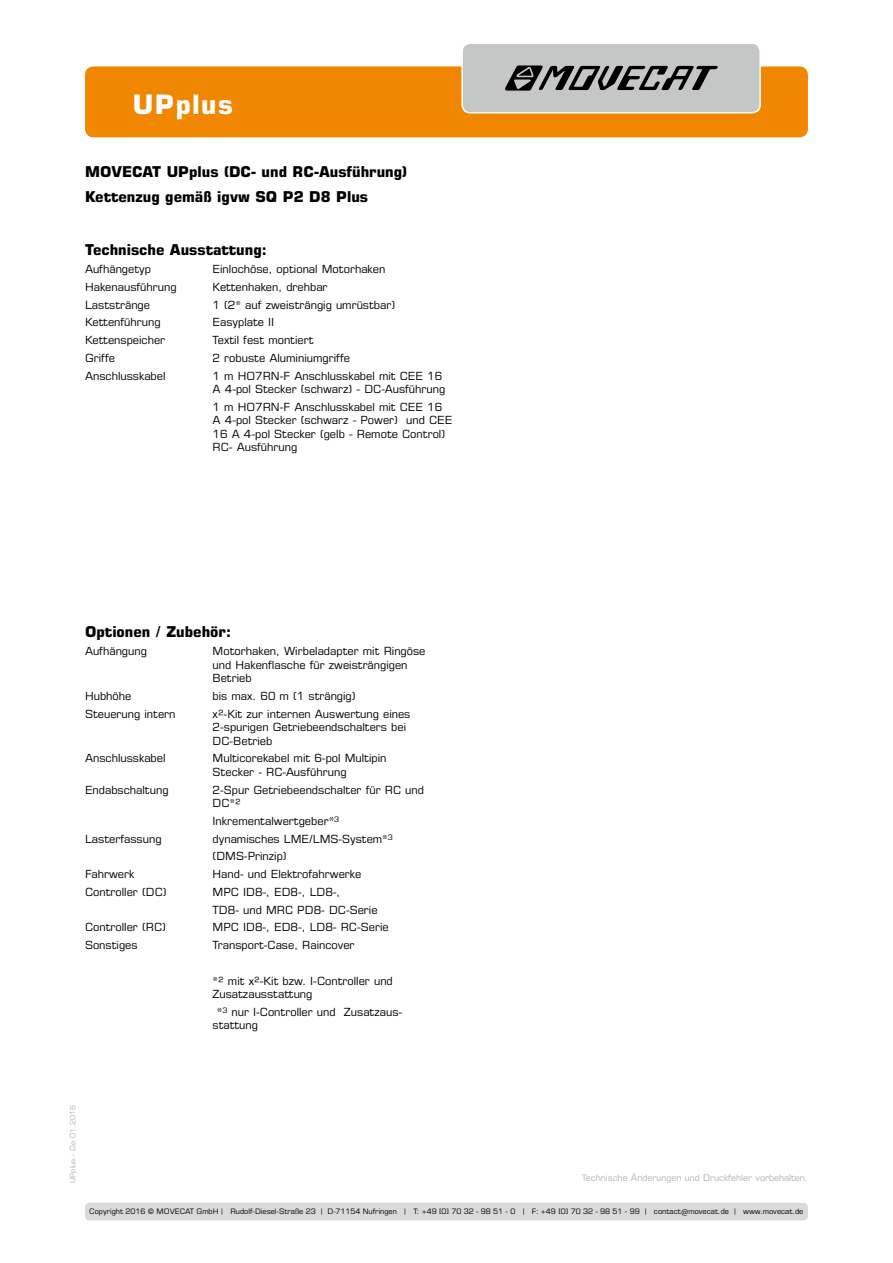
<style>
.page{position:relative;width:893px;height:1263px;background:#fff}
.page>*{position:absolute;margin:0;border:0;box-sizing:border-box;transform-origin:0 0}
.t1{font:700 27px "Eurostile LT Std";letter-spacing:.05em;color:#fff}
.t2{font:700 15px/25.5px "Eurostile LT Std";color:#000}
.t3{font:11.25px/13.5px "Eurostile LT Std";color:#000}
.t4{font:9px "Eurostile LT Std";color:#b1b2b3}
.t5{font:7.5px "Eurostile LT Std";color:#000}
.t6{font:7.5px "Eurostile LT Std";color:#b1b2b3}
</style>
<div class="page">
<div style="left:85px;top:1203px;width:723px;height:17px;background:#dadada;border-radius:4px"></div>
<div style="left:85px;top:66px;width:723px;height:71px;background:#f18700;border-radius:9px"></div>
<div style="left:462px;top:43px;width:298px;height:70px;background:#c5c6c6;border-radius:8px"></div>
<div style="left:461px;top:43px;width:300px;height:70px;border:1px solid #fff;border-radius:8px"></div>
<svg style="left:505px;top:65px;width:212px;height:26px"></svg>
<h1 class="t1" style="left:133px;top:88px;width:102px">UPplus</h1>
<h2 class="t2" style="left:85px;top:158px;width:324px">MOVECAT UPplus (DC- und RC-Ausführung)<br>Kettenzug gemäß igvw SQ P2 D8 Plus</h2>
<h2 class="t2" style="left:85px;top:237px;width:183px">Technische Ausstattung:</h2>
<p class="t3" style="left:85px;top:262px;width:67px">Aufhängetyp</p>
<p class="t3" style="left:213px;top:262px;width:174px">Einlochöse, optional Motorhaken</p>
<p class="t3" style="left:85px;top:280px;width:93px">Hakenausführung</p>
<p class="t3" style="left:213px;top:280px;width:117px">Kettenhaken, drehbar</p>
<p class="t3" style="left:85px;top:298px;width:67px">Laststränge</p>
<p class="t3" style="left:213px;top:298px;width:184px">1 (2* auf zweisträngig umrüstbar)</p>
<p class="t3" style="left:85px;top:315px;width:77px">Kettenführung</p>
<p class="t3" style="left:213px;top:315px;width:63px">Easyplate II</p>
<p class="t3" style="left:85px;top:333px;width:82px">Kettenspeicher</p>
<p class="t3" style="left:213px;top:333px;width:103px">Textil fest montiert</p>
<p class="t3" style="left:85px;top:351px;width:32px">Griffe</p>
<p class="t3" style="left:213px;top:351px;width:139px">2 robuste Aluminiumgriffe</p>
<p class="t3" style="left:85px;top:369px;width:82px">Anschlusskabel</p>
<p class="t3" style="left:213px;top:369px;width:234px">1 m HO7RN-F Anschlusskabel mit CEE 16<br>A 4-pol Stecker (schwarz) - DC-Ausführung</p>
<p class="t3" style="left:213px;top:400px;width:241px">1 m HO7RN-F Anschlusskabel mit CEE 16<br>A 4-pol Stecker (schwarz - Power) und CEE 16 A 4-pol Stecker (gelb - Remote Control)<br>RC- Ausführung</p>
<h2 class="t2" style="left:85px;top:619px;width:147px">Optionen / Zubehör:</h2>
<p class="t3" style="left:85px;top:644px;width:63px">Aufhängung</p>
<p class="t3" style="left:213px;top:644px;width:214px">Motorhaken, Wirbeladapter mit Ringöse und Hakenflasche für zweisträngigen<br>Betrieb</p>
<p class="t3" style="left:85px;top:689px;width:48px">Hubhöhe</p>
<p class="t3" style="left:213px;top:689px;width:144px">bis max. 60 m (1 strängig)</p>
<p class="t3" style="left:85px;top:707px;width:92px">Steuerung intern</p>
<p class="t3" style="left:213px;top:707px;width:199px">x²-Kit zur internen Auswertung eines<br>2-spurigen Getriebeendschalters bei<br>DC-Betrieb</p>
<p class="t3" style="left:85px;top:751px;width:82px">Anschlusskabel</p>
<p class="t3" style="left:213px;top:751px;width:175px">Multicorekabel mit 6-pol Multipin<br>Stecker - RC-Ausführung</p>
<p class="t3" style="left:85px;top:783px;width:85px">Endabschaltung</p>
<p class="t3" style="left:213px;top:783px;width:213px">2-Spur Getriebeendschalter für RC und<br>DC*²</p>
<p class="t3" style="left:213px;top:814px;width:128px">Inkrementalwertgeber*<sup>3</sup></p>
<p class="t3" style="left:85px;top:832px;width:78px">Lasterfassung</p>
<p class="t3" style="left:213px;top:830px;width:182px;line-height:17.7px">dynamisches LME/LMS-System*<sup>3 </sup>(DMS-Prinzip)</p>
<p class="t3" style="left:85px;top:867px;width:51px">Fahrwerk</p>
<p class="t3" style="left:213px;top:867px;width:150px">Hand- und Elektrofahrwerke</p>
<p class="t3" style="left:85px;top:885px;width:83px">Controller (DC)</p>
<p class="t3" style="left:213px;top:883px;width:167px;line-height:17.7px">MPC ID8-, ED8-, LD8-,<br>TD8- und MRC PD8- DC-Serie</p>
<p class="t3" style="left:85px;top:920px;width:82px">Controller (RC)</p>
<p class="t3" style="left:213px;top:920px;width:178px">MPC ID8-, ED8-, LD8- RC-Serie</p>
<p class="t3" style="left:85px;top:938px;width:54px">Sonstiges</p>
<p class="t3" style="left:213px;top:938px;width:144px">Transport-Case, Raincover</p>
<p class="t3" style="left:213px;top:974px;width:182px">*² mit x²-Kit bzw. I-Controller und<br>Zusatzausstattung</p>
<p class="t3" style="left:213px;top:1005px;width:191px;text-indent:4px">*<sup>3</sup> nur I-Controller und Zusatzaus&shy;stattung</p>
<p class="t6" style="left:68px;top:1183px;width:80px;rotate:-90deg">UPplus - De 01.2016</p>
<p class="t4" style="left:582px;top:1172px;width:228px">Technische Änderungen und Druckfehler vorbehalten.</p>
<p class="t5" style="left:89px;top:1207px;width:716px">Copyright 2016 © MOVECAT GmbH | Rudolf-Diesel-Straße 23 | D-71154 Nufringen | T: +49 [0] 70 32 - 98 51 - 0 | F: +49 [0] 70 32 - 98 51 - 99 | contact@movecat.de | www.movecat.de</p>
</div>
